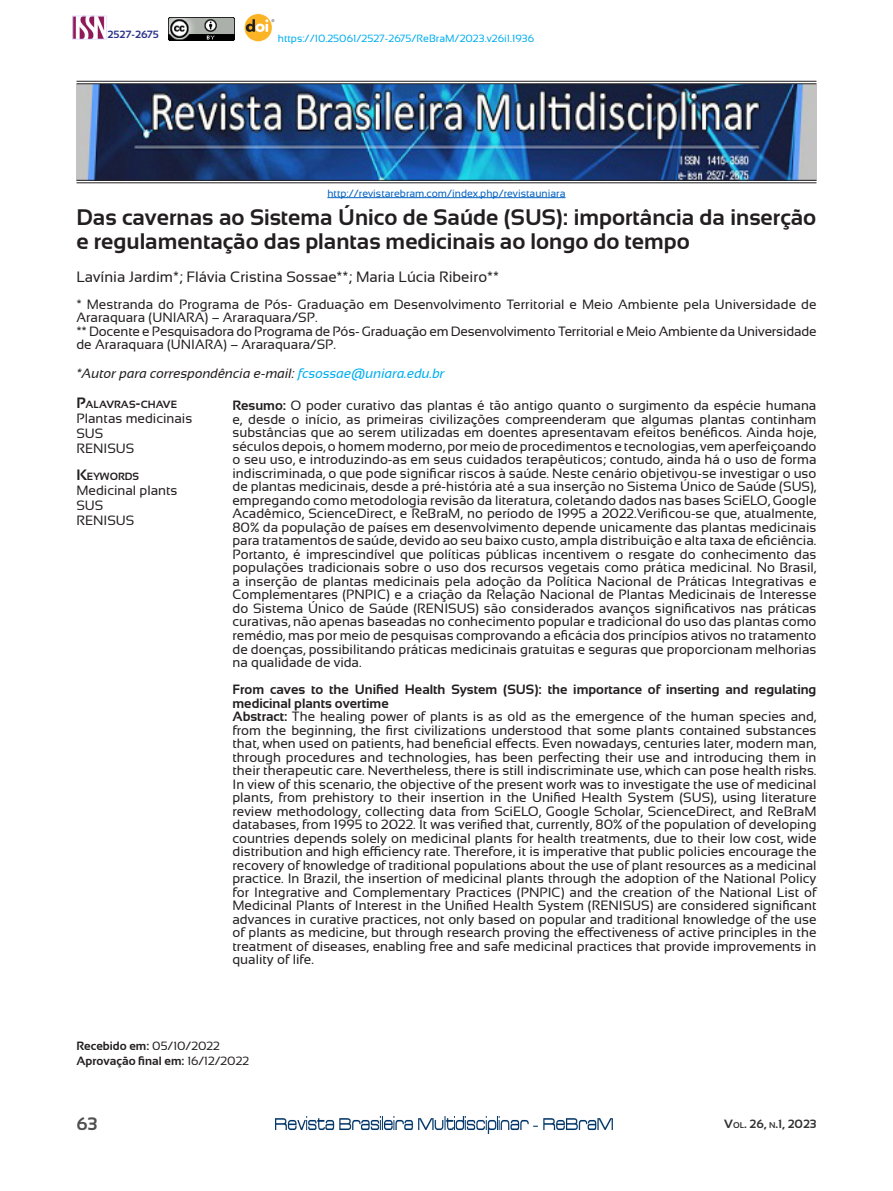
<style>
.page{position:relative;width:893px;height:1191px;background:#fff}
.page>*{position:absolute;margin:0;border:0;box-sizing:border-box;transform-origin:0 0}
.t1{font:700 22.5px/24px "Sansation";color:#231f20}
.t2{font:700 18px "Sansation";color:#4f4f50}
.t3{font:15px "Sansation";color:#231f20}
.t4{font:13.5px/13.5px "Sansation";color:#231f20}
.t5{font:italic 13.5px "Sansation";color:#231f20}
.t6{font:700 12px/15px "Sansation";color:#231f20}
.t7{font:700 12px "Sansation";color:#333}
.t8{font:10.5px "Sansation";color:#00aeef}
.t9{font:10.5px "Sansation";color:#0563c1}
.t10{font:700 10.5px "Sansation";color:#231f20}
.t11{font:700 10.5px "Sansation";color:#293289}
.s1{color:#00aeef}
.s2{font-size:15px}
.s3{font-weight:700}
.s4{font-weight:400}
.s5{font-size:8.4px}
</style>
<div class="page">
<img style="left:275px;top:1116px;width:338px;height:17px">
<img style="left:75px;top:18px;width:30px;height:19px">
<div style="left:73px;top:16px;width:34px;height:23px;border:1px solid #e6e6ff"></div>
<img style="left:169px;top:17px;width:66px;height:23px">
<img style="left:244px;top:13px;width:31px;height:29px">
<hr style="left:327px;top:197px;width:239px;height:1px;background:#0563c1">
<img style="left:77px;top:84px;width:739px;height:96px">
<hr style="left:76px;top:81px;width:740px;height:1px;background:#231f20">
<hr style="left:76px;top:83px;width:740px;height:1px;background:#231f20">
<hr style="left:76px;top:180px;width:740px;height:1px;background:#231f20">
<hr style="left:76px;top:182px;width:740px;height:1px;background:#231f20">
<p class="t11" style="left:107px;top:29px;width:53px">2527-2675</p>
<p class="t8" style="left:278px;top:32px;width:258px">https://10.25061/2527-2675/ReBraM/2023.v26i1.1936</p>
<p class="t9" style="left:327px;top:187px;width:240px">http://revistarebram.com/index.php/revistauniara</p>
<h1 class="t1" style="left:76px;top:205px;width:741px">Das cavernas ao Sistema Único de Saúde (SUS): importância da inserção e regulamentação das plantas medicinais ao longo do tempo</h1>
<p class="t3" style="left:76px;top:268px;width:424px">Lavínia Jardim*; Flávia Cristina Sossae**; Maria Lúcia Ribeiro**</p>
<p class="t4" style="left:76px;top:297px;width:742px">* Mestranda do Programa de Pós- Graduação em Desenvolvimento Territorial e Meio Ambiente pela Universidade de Araraquara (UNIARA) – Araraquara/SP.<br>** Docente e Pesquisadora do Programa de Pós- Graduação em Desenvolvimento Territorial e Meio Ambiente da Universidade de Araraquara (UNIARA) – Araraquara/SP.</p>
<p class="t5" style="left:76px;top:366px;width:370px">*Autor para correspondência e-mail: <span class="s1">fcsossae@uniara.edu.br</span></p>
<p class="t10" style="left:76px;top:398px;width:102px"><span class="s2">P</span>ALAVRAS<span class="s2">-</span>CHAVE</p>
<p class="t4" style="left:76px;top:411px;width:117px;line-height:15px">Plantas medicinais<br>SUS<br>RENISUS</p>
<p class="t10" style="left:76px;top:470px;width:64px"><span class="s2">K</span>EYWORDS</p>
<p class="t4" style="left:76px;top:483px;width:103px;line-height:15px">Medicinal plants<br>SUS<br>RENISUS</p>
<p class="t4" style="left:232px;top:399px;width:586px;text-align:justify"><span class="s3">Resumo:</span> O poder curativo das plantas é tão antigo quanto o surgimento da espécie humana e, desde o início, as primeiras civilizações compreenderam que algumas plantas continham substâncias que ao serem utilizadas em doentes apresentavam efeitos benéficos. Ainda hoje, séculos depois, o homem moderno, por meio de procedimentos e tecnologias, vem aperfeiçoando o seu uso, e introduzindo-as em seus cuidados terapêuticos; contudo, ainda há o uso de forma indiscriminada, o que pode significar riscos à saúde. Neste cenário objetivou-se investigar o uso de plantas medicinais, desde a pré-história até a sua inserção no Sistema Único de Saúde (SUS), empregando como metodologia revisão da literatura, coletando dados nas bases SciELO, Google Acadêmico, ScienceDirect, e ReBraM, no período de 1995 a 2022.Verificou-se que, atualmente, 80% da população de países em desenvolvimento depende unicamente das plantas medicinais para tratamentos de saúde, devido ao seu baixo custo, ampla distribuição e alta taxa de eficiência.<br>Portanto, é imprescindível que políticas públicas incentivem o resgate do conhecimento das populações tradicionais sobre o uso dos recursos vegetais como prática medicinal. No Brasil, a inserção de plantas medicinais pela adoção da Política Nacional de Práticas Integrativas e Complementares (PNPIC) e a criação da Relação Nacional de Plantas Medicinais de Interesse do Sistema Único de Saúde (RENISUS) são considerados avanços significativos nas práticas curativas, não apenas baseadas no conhecimento popular e tradicional do uso das plantas como remédio, mas por meio de pesquisas comprovando a eficácia dos princípios ativos no tratamento de doenças, possibilitando práticas medicinais gratuitas e seguras que proporcionam melhorias na qualidade de vida.</p>
<p class="t4" style="left:232px;top:682px;width:585px"><span class="s3">From caves to the Unified Health System (SUS): the importance of inserting and regulating medicinal plants overtime<br>Abstract:</span> The healing power of plants is as old as the emergence of the human species and, from the beginning, the first civilizations understood that some plants contained substances that, when used on patients, had beneficial effects. Even nowadays, centuries later, modern man, through procedures and technologies, has been perfecting their use and introducing them in their therapeutic care. Nevertheless, there is still indiscriminate use, which can pose health risks.<br>In view of this scenario, the objective of the present work was to investigate the use of medicinal plants, from prehistory to their insertion in the Unified Health System (SUS), using literature review methodology, collecting data from SciELO, Google Scholar, ScienceDirect, and ReBraM databases, from 1995 to 2022. It was verified that, currently, 80% of the population of developing countries depends solely on medicinal plants for health treatments, due to their low cost, wide distribution and high efficiency rate. Therefore, it is imperative that public policies encourage the recovery of knowledge of traditional populations about the use of plant resources as a medicinal practice. In Brazil, the insertion of medicinal plants through the adoption of the National Policy for Integrative and Complementary Practices (PNPIC) and the creation of the National List of Medicinal Plants of Interest in the Unified Health System (RENISUS) are considered significant advances in curative practices, not only based on popular and traditional knowledge of the use of plants as medicine, but through research proving the effectiveness of active principles in the treatment of diseases, enabling free and safe medicinal practices that provide improvements in quality of life.</p>
<p class="t6" style="left:76px;top:1038px;width:174px">Recebido em: <span class="s4">05/10/2022<br></span>Aprovação final em: <span class="s4">16/12/2022</span></p>
<h2 class="t2" style="left:76px;top:1113px;width:22px">63</h2>
<p class="t7" style="left:724px;top:1117px;width:94px">V<span class="s5">OL</span>. 26, <span class="s5">N</span>.1, 2023</p>
</div>
